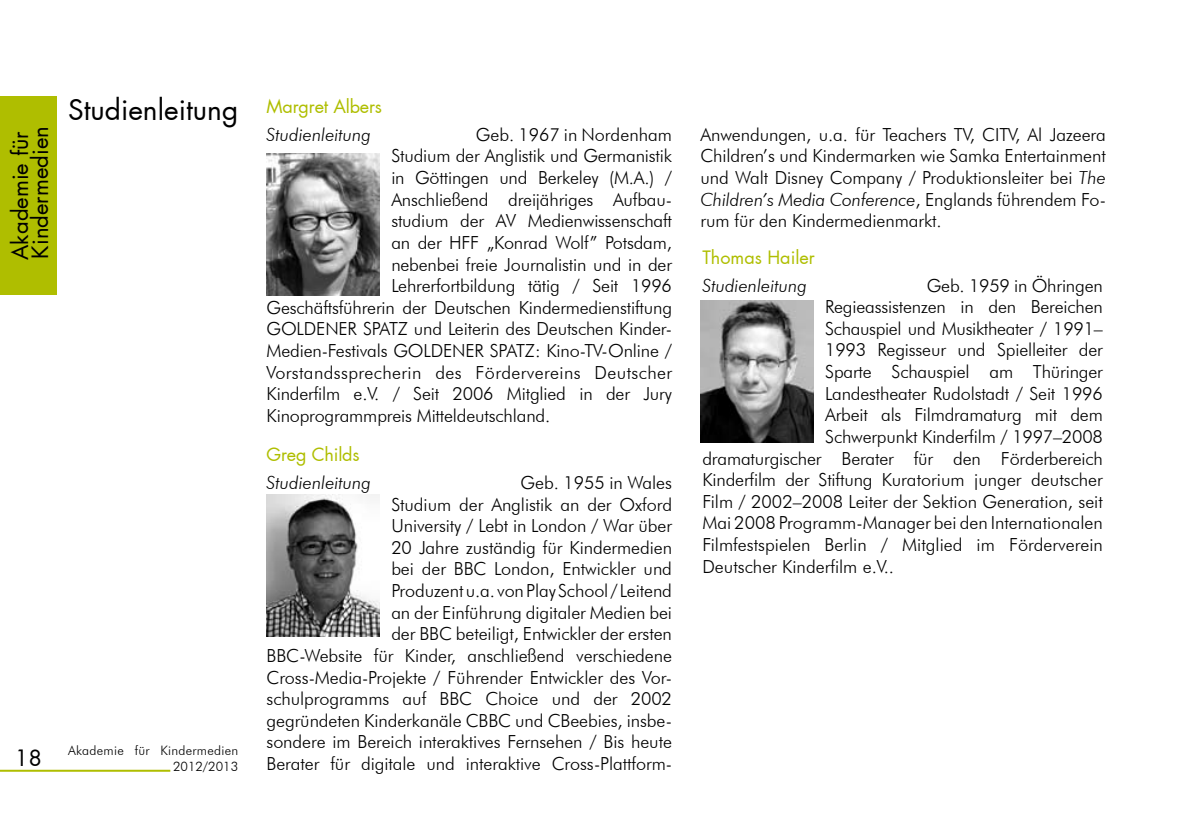
<style>
.page{position:relative;width:1191px;height:840px;background:#fff}
.page>*{position:absolute;margin:0;border:0;box-sizing:border-box;transform-origin:0 0}
.t1{font:28px "Futura";color:#000}
.t2{font:22px/20px "Futura";color:#000}
.t3{font:300 18px/21.6px "Futura BT";letter-spacing:-.005em;color:#000;text-align:right}
.t4{font:300 18px "Futura BT";letter-spacing:.02em;color:#000}
.t5{font:italic 300 18px "Futura BT";color:#000}
.t6{font:18px "Futura";color:#afbe00}
.t7{font:300 13px/15.6px "Futura BT";letter-spacing:.02em;color:#000;text-align:right}
.s1{font-style:italic}
</style>
<div class="page">
<hr style="left:0;top:769px;width:170px;height:2px;background:#afbe00">
<div style="left:0;top:96px;width:57px;height:199px;background:#afbe00"></div>
<img style="left:266px;top:153px;width:114px;height:142px">
<img style="left:700px;top:300px;width:114px;height:142px">
<img style="left:266px;top:494px;width:114px;height:142px">
<p class="t2" style="left:10px;top:260px;width:135px;rotate:-90deg">Akademie für<br>Kindermedien</p>
<h1 class="t1" style="left:68px;top:91px;width:315px">Studienleitung <sup>Margret</sup> <sup>Albers</sup></h1>
<p class="t5" style="left:266px;top:123px;width:106px">Studienleitung</p>
<p class="t3" style="left:476px;top:123px;width:198px">Geb. 1967 in Nordenham</p>
<p class="t3" style="left:391px;top:145px;width:282px">Studium der Anglistik und Germanistik</p>
<p class="t3" style="left:391px;top:166px;width:282px">in Göttingen und Berkeley (M.A.) /</p>
<p class="t3" style="left:391px;top:188px;width:282px">Anschließend dreijähriges Aufbau-</p>
<p class="t3" style="left:391px;top:210px;width:282px">studium der AV Medienwissenschaft</p>
<p class="t3" style="left:391px;top:231px;width:282px">an der HFF „Konrad Wolf” Potsdam,</p>
<p class="t3" style="left:391px;top:253px;width:282px">nebenbei freie Journalistin und in der</p>
<p class="t3" style="left:391px;top:274px;width:282px">Lehrerfortbildung tätig / Seit 1996</p>
<p class="t3" style="left:266px;top:296px;width:407px">Geschäftsführerin der Deutschen Kindermedienstiftung</p>
<p class="t3" style="left:266px;top:318px;width:407px">GOLDENER SPATZ und Leiterin des Deutschen Kinder-</p>
<p class="t3" style="left:266px;top:339px;width:407px">Medien-Festivals GOLDENER SPATZ: Kino-TV-Online /</p>
<p class="t4" style="left:266px;top:361px;width:407px">Vorstandssprecherin des Fördervereins Deutscher</p>
<p class="t3" style="left:266px;top:382px;width:407px">Kinderfilm e.V. / Seit 2006 Mitglied in der Jury</p>
<p class="t3" style="left:266px;top:404px;width:285px">Kinoprogrammpreis Mitteldeutschland.</p>
<p class="t6" style="left:266px;top:442px;width:95px">Greg Childs</p>
<p class="t5" style="left:266px;top:471px;width:106px">Studienleitung</p>
<p class="t3" style="left:266px;top:471px;width:407px">Geb. 1955 in Wales<br>Studium der Anglistik an der Oxford<br>University / Lebt in London / War über<br>20 Jahre zuständig für Kindermedien<br>bei der BBC London, Entwickler und<br>Produzent u.a. von Play School / Leitend<br>an der Einführung digitaler Medien bei<br>der BBC beteiligt, Entwickler der ersten<br>BBC-Website für Kinder, anschließend verschiedene Cross-Media-Projekte / Führender Entwickler des Vor&shy;schulprogramms auf BBC Choice und der 2002 gegründeten Kinderkanäle CBBC und CBeebies, insbe&shy;sondere im Bereich interaktives Fernsehen / Bis heute</p>
<p class="t7" style="left:68px;top:742px;width:172px">Akademie für Kindermedien<br>2012/2013</p>
<p class="t2" style="left:15px;top:748px;width:29px">18</p>
<p class="t3" style="left:266px;top:752px;width:407px">Berater für digitale und interaktive Cross-Plattform-</p>
<p class="t3" style="left:700px;top:123px;width:407px;text-align:left">Anwendungen, u.a. für Teachers TV, CITV, Al Jazeera Children’s und Kindermarken wie Samka Entertainment und Walt Disney Company / Produktionsleiter bei <span class="s1">The Children’s Media Conference</span>, Englands führendem Fo&shy;rum für den Kindermedienmarkt.</p>
<p class="t6" style="left:702px;top:245px;width:114px">Thomas Hailer</p>
<p class="t5" style="left:702px;top:274px;width:106px">Studienleitung</p>
<p class="t3" style="left:926px;top:274px;width:178px">Geb. 1959 in Öhringen</p>
<p class="t3" style="left:825px;top:296px;width:279px">Regieassistenzen in den Bereichen</p>
<p class="t3" style="left:825px;top:317px;width:279px">Schauspiel und Musiktheater / 1991–</p>
<p class="t3" style="left:825px;top:339px;width:279px">1993 Regisseur und Spielleiter der</p>
<p class="t3" style="left:825px;top:360px;width:279px">Sparte Schauspiel am Thüringer</p>
<p class="t3" style="left:825px;top:382px;width:279px">Landestheater Rudolstadt / Seit 1996</p>
<p class="t3" style="left:825px;top:404px;width:279px">Arbeit als Filmdramaturg mit dem</p>
<p class="t3" style="left:825px;top:425px;width:279px">Schwerpunkt Kinderfilm / 1997–2008</p>
<p class="t3" style="left:702px;top:447px;width:402px">dramaturgischer Berater für den Förderbereich</p>
<p class="t3" style="left:702px;top:468px;width:402px">Kinderfilm der Stiftung Kuratorium junger deutscher</p>
<p class="t3" style="left:702px;top:490px;width:402px">Film / 2002–2008 Leiter der Sektion Generation, seit</p>
<p class="t3" style="left:702px;top:512px;width:402px">Mai 2008 Programm-Manager bei den Internationalen</p>
<p class="t3" style="left:702px;top:533px;width:402px">Filmfestspielen Berlin / Mitglied im Förderverein</p>
<p class="t3" style="left:702px;top:555px;width:193px">Deutscher Kinderfilm e.V..</p>
</div>
